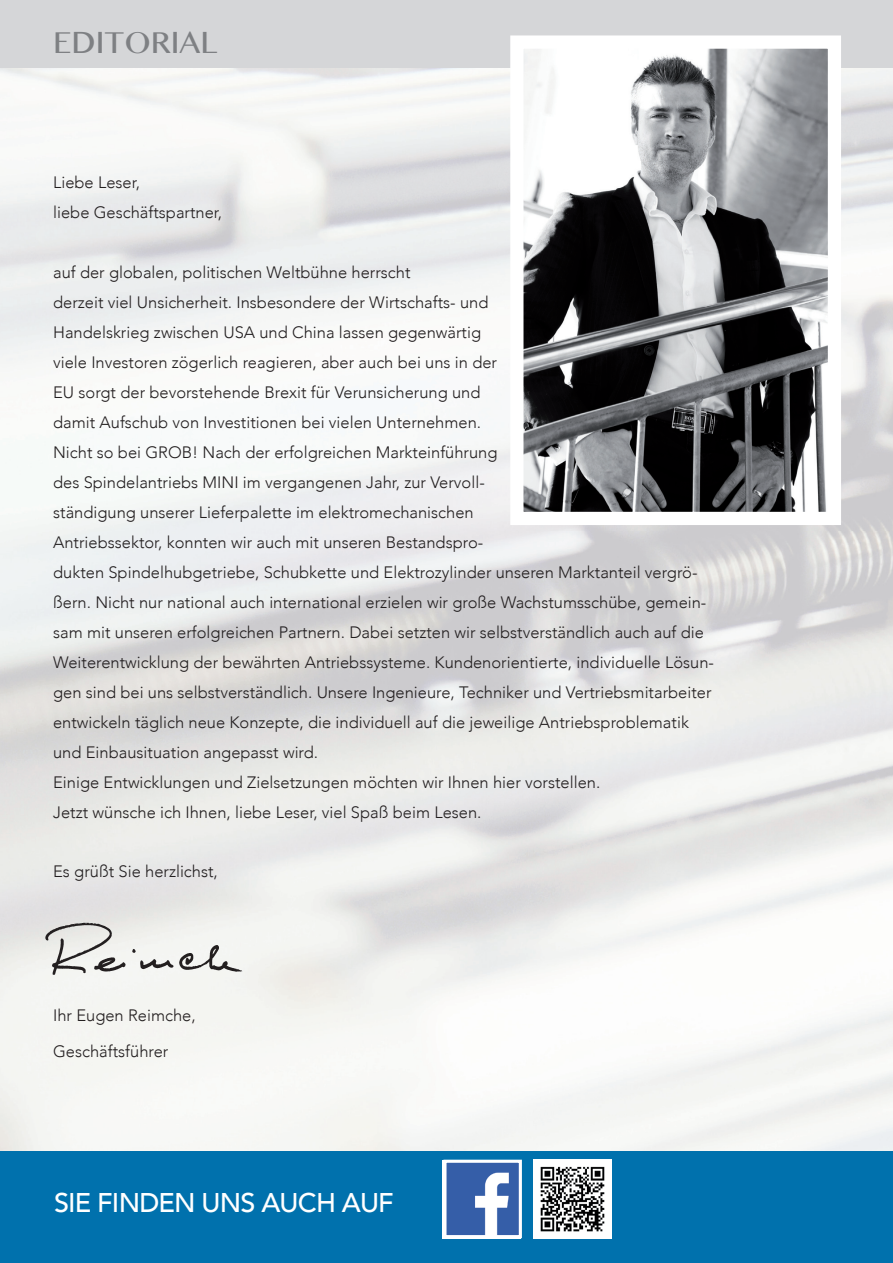
<style>
.page{position:relative;width:893px;height:1263px;background:#fff}
.page>*{position:absolute;margin:0;border:0;box-sizing:border-box;transform-origin:0 0}
.t1{font:500 27px "Avenir";letter-spacing:-.03em;color:#fff}
.t2{font:27px "Bangla MN";color:#7e8083}
.t3{font:300 16.5px/30px "Avenir";color:#231f20}
</style>
<div class="page">
<div style="left:0;top:1150px;width:893px;height:113px;background:#0071ad"></div>
<div style="left:0;top:0;width:893px;height:68px;background:#d5d6d8"></div>
<img style="left:533px;top:1160px;width:79px;height:78px">
<img style="left:447px;top:1164px;width:71px;height:70px">
<div style="left:443px;top:1160px;width:79px;height:78px;border:3px solid #fff"></div>
<img style="left:524px;top:49px;width:303px;height:462px">
<div style="left:510px;top:35px;width:331px;height:490px;border:13px solid #fff"></div>
<img style="left:43px;top:906px;width:225px;height:85px">
<h1 class="t2" style="left:53px;top:22px;width:166px">EDITORIAL</h1>
<p class="t3" style="left:53px;top:167px;width:171px">Liebe Leser,<br>liebe Geschäftspartner,</p>
<p class="t3" style="left:53px;top:257px;width:662px">auf der globalen, politischen Weltbühne herrscht<br>derzeit viel Unsicherheit. Insbesondere der Wirtschafts- und<br>Handelskrieg zwischen USA und China lassen gegenwärtig<br>viele Investoren zögerlich reagieren, aber auch bei uns in der<br>EU sorgt der bevorstehende Brexit für Verunsicherung und<br>damit Aufschub von Investitionen bei vielen Unternehmen.<br>Nicht so bei GROB! Nach der erfolgreichen Markteinführung<br>des Spindelantriebs MINI im vergangenen Jahr, zur Vervoll-<br>ständigung unserer Lieferpalette im elektromechanischen<br>Antriebssektor, konnten wir auch mit unseren Bestandspro-<br>dukten Spindelhubgetriebe, Schubkette und Elektrozylinder unseren Marktanteil vergrö&shy;ßern. Nicht nur national auch international erzielen wir große Wachstumsschübe, gemein&shy;sam mit unseren erfolgreichen Partnern. Dabei setzten wir selbstverständlich auch auf die Weiterentwicklung der bewährten Antriebssysteme. Kundenorientierte, individuelle Lösun&shy;gen sind bei uns selbstverständlich. Unsere Ingenieure, Techniker und Vertriebsmitarbeiter entwickeln täglich neue Konzepte, die individuell auf die jeweilige Antriebsproblematik und Einbausituation angepasst wird.<br>Einige Entwicklungen und Zielsetzungen möchten wir Ihnen hier vorstellen.<br>Jetzt wünsche ich Ihnen, liebe Leser, viel Spaß beim Lesen.</p>
<p class="t3" style="left:53px;top:856px;width:166px">Es grüßt Sie herzlichst,</p>
<p class="t3" style="left:53px;top:997px;width:144px;line-height:36px">Ihr Eugen Reimche,<br>Geschäftsführer</p>
<h1 class="t1" style="left:54px;top:1179px;width:341px">SIE FINDEN UNS AUCH AUF</h1>
</div>
